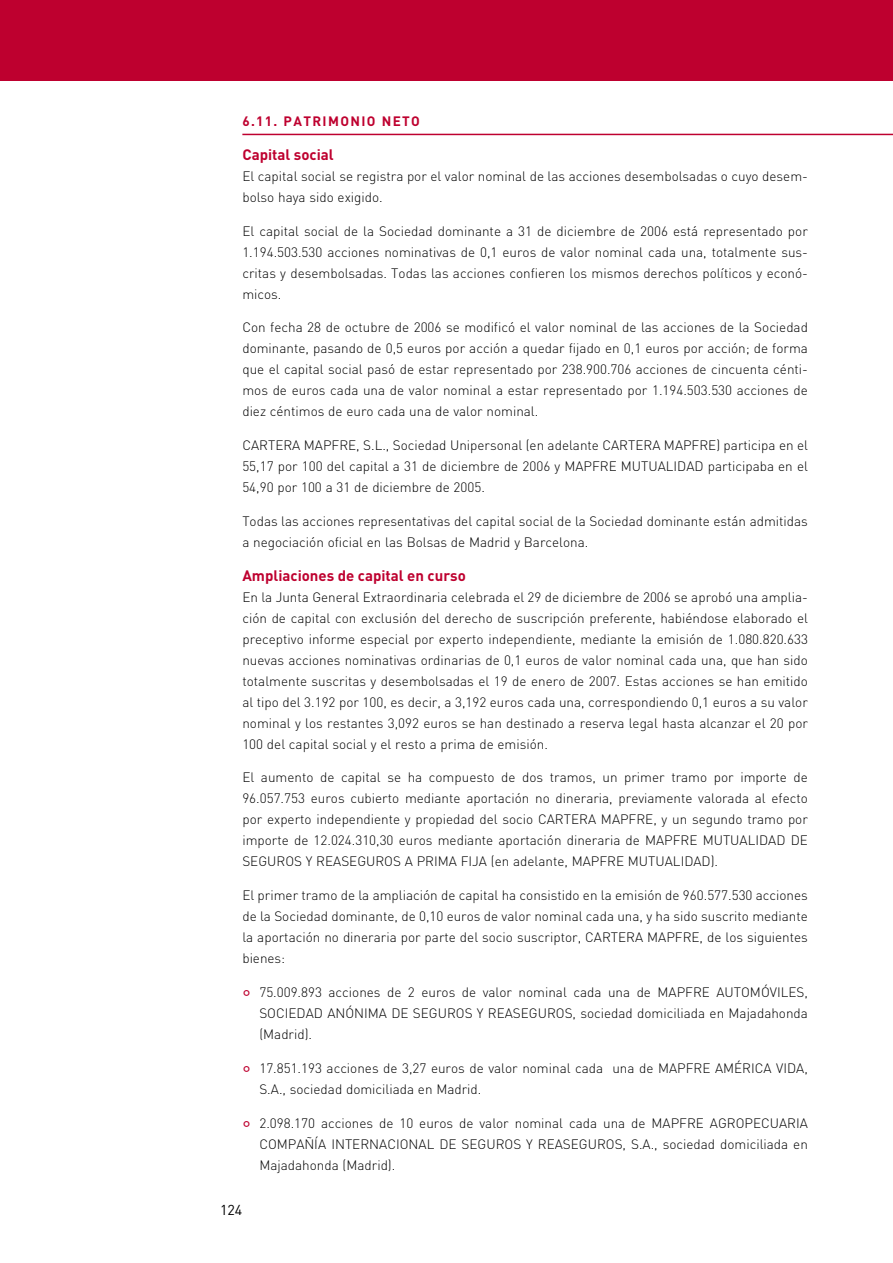
<style>
.page{position:relative;width:893px;height:1263px;background:#fff}
.page>*{position:absolute;margin:0;border:0;box-sizing:border-box;transform-origin:0 0}
.t1{font:700 15px "DIN";color:#be002f}
.t2{font:14.25px "DIN";color:#000}
.t3{font:300 13.5px/21px "DIN";color:#000;text-align:justify}
.t4{font:700 13.5px "DIN";letter-spacing:.1em;color:#be002f}
.s1{font-weight:400;font-size:18px;color:#be002f}
</style>
<div class="page">
<div style="left:0;top:0;width:893px;height:81px;background:#be002f"></div>
<hr style="left:242px;top:134px;width:651px;height:1px;background:#be002f">
<p class="t4" style="left:242px;top:112px;width:179px">6.11. PATRIMONIO NETO</p>
<p class="t1" style="left:242px;top:145px;width:93px">Capital social</p>
<p class="t3" style="left:242px;top:165px;width:567px">El capital social se registra por el valor nominal de las acciones desembolsadas o cuyo desem&shy;bolso haya sido exigido.</p>
<p class="t3" style="left:242px;top:220px;width:567px">El capital social de la Sociedad dominante a 31 de diciembre de 2006 está representado por 1.194.503.530 acciones nominativas de 0,1 euros de valor nominal cada una, totalmente sus&shy;critas y desembolsadas. Todas las acciones confieren los mismos derechos políticos y econó&shy;micos.</p>
<p class="t3" style="left:242px;top:317px;width:567px">Con fecha 28 de octubre de 2006 se modificó el valor nominal de las acciones de la Sociedad dominante, pasando de 0,5 euros por acción a quedar fijado en 0,1 euros por acción; de forma que el capital social pasó de estar representado por 238.900.706 acciones de cincuenta cénti&shy;mos de euros cada una de valor nominal a estar representado por 1.194.503.530 acciones de diez céntimos de euro cada una de valor nominal.</p>
<p class="t3" style="left:242px;top:435px;width:567px">CARTERA MAPFRE, S.L., Sociedad Unipersonal (en adelante CARTERA MAPFRE) participa en el 55,17 por 100 del capital a 31 de diciembre de 2006 y MAPFRE MUTUALIDAD participaba en el 54,90 por 100 a 31 de diciembre de 2005.</p>
<p class="t3" style="left:242px;top:510px;width:567px">Todas las acciones representativas del capital social de la Sociedad dominante están admitidas a negociación oficial en las Bolsas de Madrid y Barcelona.</p>
<p class="t1" style="left:242px;top:565px;width:225px">Ampliaciones de capital en curso</p>
<p class="t3" style="left:242px;top:586px;width:567px">En la Junta General Extraordinaria celebrada el 29 de diciembre de 2006 se aprobó una amplia&shy;ción de capital con exclusión del derecho de suscripción preferente, habiéndose elaborado el preceptivo informe especial por experto independiente, mediante la emisión de 1.080.820.633 nuevas acciones nominativas ordinarias de 0,1 euros de valor nominal cada una, que han sido totalmente suscritas y desembolsadas el 19 de enero de 2007. Estas acciones se han emitido al tipo del 3.192 por 100, es decir, a 3,192 euros cada una, correspondiendo 0,1 euros a su valor nominal y los restantes 3,092 euros se han destinado a reserva legal hasta alcanzar el 20 por 100 del capital social y el resto a prima de emisión.</p>
<p class="t3" style="left:242px;top:767px;width:567px">El aumento de capital se ha compuesto de dos tramos, un primer tramo por importe de 96.057.753 euros cubierto mediante aportación no dineraria, previamente valorada al efecto por experto independiente y propiedad del socio CARTERA MAPFRE, y un segundo tramo por importe de 12.024.310,30 euros mediante aportación dineraria de MAPFRE MUTUALIDAD DE SEGUROS Y REASEGUROS A PRIMA FIJA (en adelante, MAPFRE MUTUALIDAD).</p>
<p class="t3" style="left:242px;top:885px;width:567px">El primer tramo de la ampliación de capital ha consistido en la emisión de 960.577.530 acciones de la Sociedad dominante, de 0,10 euros de valor nominal cada una, y ha sido suscrito mediante la aportación no dineraria por parte del socio suscriptor, CARTERA MAPFRE, de los siguientes bienes:</p>
<p class="t3" style="left:259px;top:981px;width:550px;text-indent:-17px"><span class="s1">°</span> 75.009.893 acciones de 2 euros de valor nominal cada una de MAPFRE AUTOMÓVILES, SOCIEDAD ANÓNIMA DE SEGUROS Y REASEGUROS, sociedad domiciliada en Majadahonda (Madrid).</p>
<p class="t3" style="left:259px;top:1057px;width:550px;text-indent:-17px"><span class="s1">°</span> 17.851.193 acciones de 3,27 euros de valor nominal cada una de MAPFRE AMÉRICA VIDA,<br>S.A., sociedad domiciliada en Madrid.</p>
<p class="t3" style="left:259px;top:1112px;width:550px;text-indent:-17px"><span class="s1">°</span> 2.098.170 acciones de 10 euros de valor nominal cada una de MAPFRE AGROPECUARIA COMPAÑÍA INTERNACIONAL DE SEGUROS Y REASEGUROS, S.A., sociedad domiciliada en Majadahonda (Madrid).</p>
<p class="t2" style="left:220px;top:1201px;width:24px">124</p>
</div>
